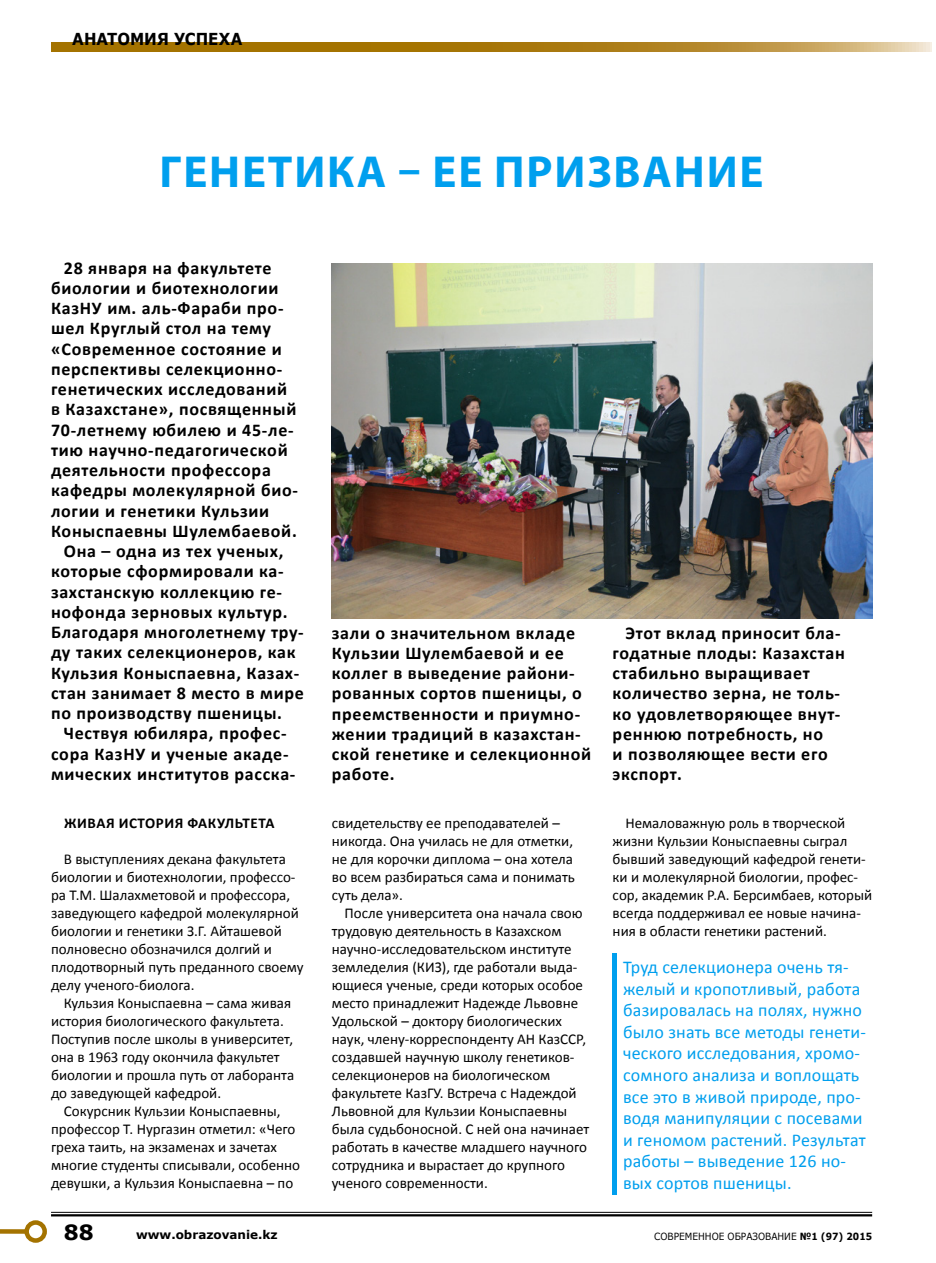
<style>
.page{position:relative;width:936px;height:1263px;background:#fff}
.page>*{position:absolute;margin:0;border:0;box-sizing:border-box;transform-origin:0 0}
.t1{font:700 45px "Myriad Pro";letter-spacing:.04em;color:#009fee}
.t2{font:700 21px "Verdana";color:#000}
.t3{font:700 18px/20.2px "Calibri";letter-spacing:.04em;color:#000}
.t4{font:18px/21.6px "Calibri";letter-spacing:.01em;color:#009fee}
.t5{font:700 16.5px "Verdana";color:#000;scale:.91 1}
.t6{font:15px/18px "Calibri";color:#000}
.t7{font:700 15px "Calibri";letter-spacing:.04em;color:#000}
.t8{font:700 12px "Verdana";color:#000}
.t9{font:9.9px "Verdana";color:#000;scale:.91 1}
.s1{font-weight:700}
</style>
<div class="page">
<div style="left:612px;top:953px;width:5px;height:242px;background:#009fee"></div>
<img style="left:332px;top:263px;width:540px;height:356px">
<hr style="left:51px;top:1212px;width:821px;height:1px;background:#000">
<hr style="left:51px;top:1214px;width:821px;height:2px;background:#000">
<div style="left:0;top:1229px;width:27px;height:5px;background:#a47300"></div>
<div style="left:24px;top:1220px;width:23px;height:23px;border:4px solid #a47300;border-radius:50%"></div>
<svg style="left:51px;top:43px;width:880px;height:8px;background:#b08422"></svg>
<p class="t5" style="left:72px;top:27px;width:188px">АНАТОМИЯ УСПЕХА</p>
<h1 class="t1" style="left:160px;top:142px;width:605px">ГЕНЕТИКА – ЕЕ ПРИЗВАНИЕ</h1>
<p class="t3" style="left:64px;top:257px;width:209px">28 января на факультете</p>
<p class="t3" style="left:51px;top:278px;width:229px">биологии и биотехнологии</p>
<p class="t3" style="left:51px;top:298px;width:234px">КазНУ им. аль-Фараби про-</p>
<p class="t3" style="left:51px;top:318px;width:221px">шел Круглый стол на тему</p>
<p class="t3" style="left:51px;top:338px;width:232px">«Современное состояние и</p>
<p class="t3" style="left:51px;top:359px;width:233px">перспективы селекционно-</p>
<p class="t3" style="left:51px;top:379px;width:237px">генетических исследований</p>
<p class="t3" style="left:51px;top:399px;width:247px">в Казахстане», посвященный</p>
<p class="t3" style="left:51px;top:419px;width:244px">70-летнему юбилею и 45-ле-</p>
<p class="t3" style="left:51px;top:440px;width:238px">тию научно-педагогической</p>
<p class="t3" style="left:51px;top:460px;width:221px">деятельности профессора</p>
<p class="t3" style="left:51px;top:480px;width:248px">кафедры молекулярной био-</p>
<p class="t3" style="left:51px;top:500px;width:220px">логии и генетики Кульзии</p>
<p class="t3" style="left:51px;top:521px;width:247px">Коныспаевны Шулембаевой.</p>
<p class="t3" style="left:64px;top:541px;width:221px">Она – одна из тех ученых,</p>
<p class="t3" style="left:51px;top:561px;width:234px">которые сформировали ка-</p>
<p class="t3" style="left:51px;top:581px;width:232px">захстанскую коллекцию ге-</p>
<p class="t3" style="left:51px;top:602px;width:238px">нофонда зерновых культур.</p>
<p class="t3" style="left:51px;top:622px;width:254px">Благодаря многолетнему тру-</p>
<p class="t3" style="left:51px;top:642px;width:246px">ду таких селекционеров, как</p>
<p class="t3" style="left:51px;top:662px;width:250px">Кульзия Коныспаевна, Казах-</p>
<p class="t3" style="left:51px;top:683px;width:254px">стан занимает 8 место в мире</p>
<p class="t3" style="left:51px;top:703px;width:232px">по производству пшеницы.</p>
<p class="t3" style="left:64px;top:723px;width:224px">Чествуя юбиляра, профес-</p>
<p class="t3" style="left:51px;top:743px;width:239px">сора КазНУ и ученые акаде-</p>
<p class="t3" style="left:51px;top:764px;width:246px">мических институтов расска-</p>
<p class="t7" style="left:64px;top:813px;width:212px">ЖИВАЯ ИСТОРИЯ ФАКУЛЬТЕТА</p>
<p class="t6" style="left:51px;top:850px;width:254px;text-indent:13px">В выступлениях декана факультета биологии и биотехнологии, профессо&shy;ра Т.М. Шалахметовой и профессора, заведующего кафедрой молекулярной биологии и генетики З.Г. Айташевой полновесно обозначился долгий и плодотворный путь преданного своему делу ученого-биолога.</p>
<p class="t6" style="left:51px;top:994px;width:244px;text-indent:13px">Кульзия Коныспаевна – сама живая история биологического факультета.<br>Поступив после школы в университет, она в 1963 году окончила факультет биологии и прошла путь от лаборанта до заведующей кафедрой.</p>
<p class="t6" style="left:51px;top:1102px;width:250px;text-indent:13px">Сокурсник Кульзии Коныспаевны, профессор Т. Нургазин отметил: «Чего греха таить, на экзаменах и зачетах многие студенты списывали, особенно девушки, а Кульзия Коныспаевна – по</p>
<p class="t3" style="left:332px;top:622px;width:261px">зали о значительном вкладе<br>Кульзии Шу лембаевой и ее коллег в выведение райони&shy;рованных сортов пшеницы, о преемственности и приумно&shy;жении традиций в казахстан&shy;ской генетике и селекционной работе.</p>
<p class="t3" style="left:612px;top:622px;width:234px;text-indent:13px">Этот вклад приносит бла&shy;годатные плоды: Казахстан стабильно выращивает количество зерна, не толь&shy;ко удовлетворяющее внут&shy;реннюю потребность, но<br>и позволяющее вести его экспорт.</p>
<p class="t6" style="left:332px;top:814px;width:244px">свидетельству ее преподавателей – никогда. Она училась не для отметки, не для корочки диплома – она хотела во всем разбираться сама и понимать суть дела».</p>
<p class="t6" style="left:332px;top:904px;width:259px;text-indent:13px">После университета она начала свою трудовую деятельность в Казахском научно-исследовательском институте земледелия (КИЗ), где работали выда&shy;ющиеся ученые, среди которых особое место принадлежит Надежде Львовне Удольской – доктору биологических наук, члену-корреспонденту АН КазССР, создавшей научную школу генетиков&shy;селекционеров на биологическом факультете КазГУ. Встреча с Надеждой Львовной для Кульзии Коныспаевны была судьбоносной. С ней она начинает работать в качестве младшего научного сотрудника и вырастает до крупного ученого современности.</p>
<p class="t6" style="left:612px;top:814px;width:261px;text-indent:13px">Немаловажную роль в творческой жизни Кульзии Коныспаевны сыграл бывший заведующий кафедрой генети&shy;ки и молекулярной биологии, профес&shy;сор, академик Р.А. Берсимбаев, который всегда поддерживал ее новые начина&shy;ния в области генетики растений.</p>
<p class="t4" style="left:623px;top:956px;width:244px">Труд селекционера очень тя&shy;желый и кропотливый, работа базировалась на полях, нужно было знать все методы генети&shy;ческого исследования, хромо&shy;сомного анализа и воплощать все это в живой природе, про&shy;водя манипуляции с посевами и геномом растений. Результат работы – выведение 126 но&shy;вых сортов пшеницы.</p>
<h2 class="t2" style="left:64px;top:1217px;width:31px">88</h2>
<p class="t8" style="left:136px;top:1226px;width:143px">www.obrazovanie.kz</p>
<p class="t9" style="left:654px;top:1229px;width:241px">СОВРЕМЕННОЕ ОБРАЗОВАНИЕ <span class="s1">№1 (97) 2015</span></p>
</div>
